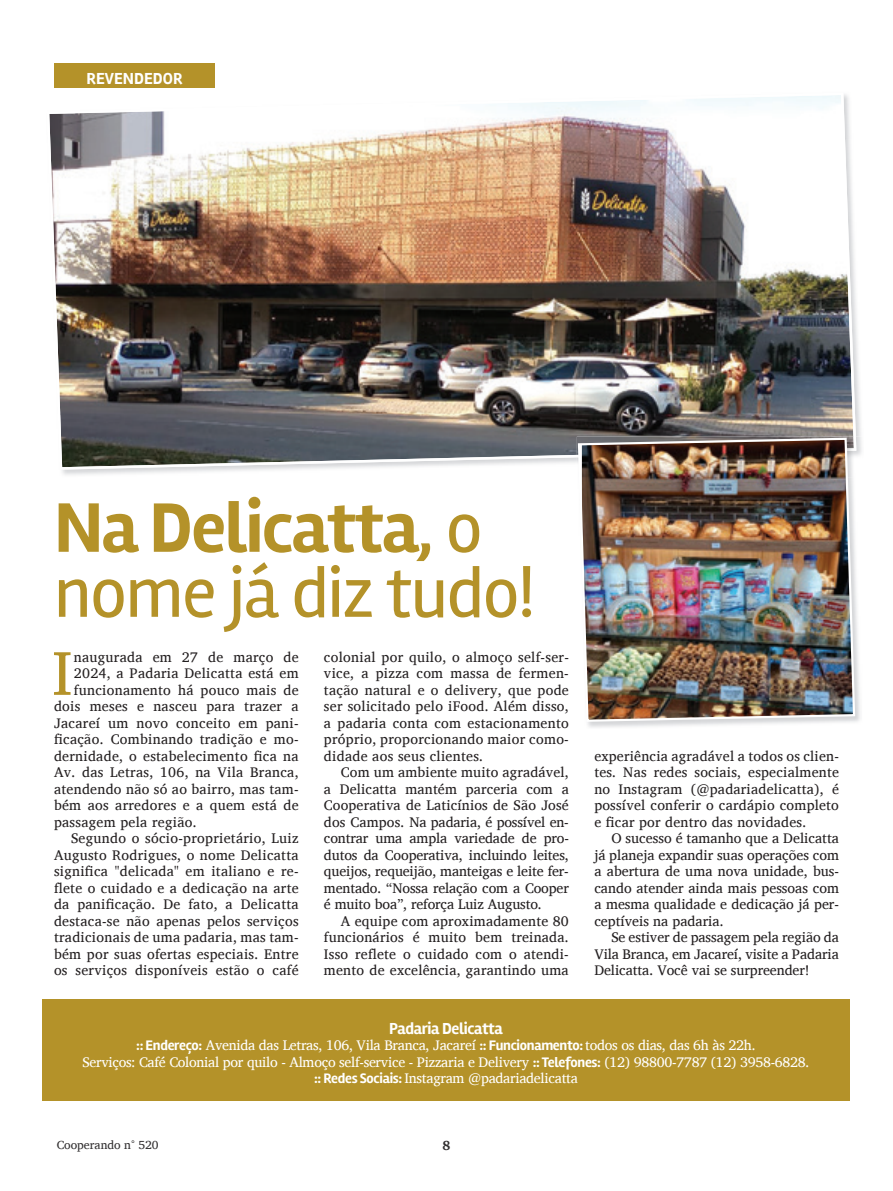
<style>
.page{position:relative;width:893px;height:1191px;background:#fff}
.page>*{position:absolute;margin:0;border:0;box-sizing:border-box;transform-origin:0 0}
.t1{font:72.45px/64.9px "Rambla";letter-spacing:-.02em;color:#b49229}
.t2{font:63.45px "Charis SIL";color:#b49229}
.t3{font:700 16.5px "Rambla";letter-spacing:-.02em;color:#fff}
.t4{font:700 16.5px "Rambla";color:#fff}
.t5{font:14.25px/16.5px "Charis SIL";letter-spacing:.02em;color:#231f20;text-align:justify}
.t6{font:14.25px/16.5px "Charis SIL";letter-spacing:-.02em;color:#fff;text-align:center}
.t7{font:700 13.5px "Charis SIL";color:#312f30}
.t8{font:12px "Charis SIL";color:#312f30}
.s1{font-weight:700}
.s2{font-family:"Rambla";font-weight:700}
</style>
<div class="page">
<div style="left:42px;top:999px;width:808px;height:101px;background:#b49229"></div>
<div style="left:54px;top:64px;width:161px;height:24px;background:#b49229"></div>
<img style="left:856px;top:314px;width:5px;height:122px">
<img style="left:49px;top:94px;width:807px;height:376px">
<img style="left:588px;top:436px;width:274px;height:292px">
<img style="left:577px;top:436px;width:279px;height:287px">
<p class="t4" style="left:87px;top:68px;width:98px">REVENDEDOR</p>
<h1 class="t1" style="left:54px;top:495px;width:483px"><span class="s1">Na Delicatta,</span> o nome já diz tudo!</h1>
<p class="t5" style="left:324px;top:648px;width:246px">colonial por quilo, o almoço self-ser&shy;vice, a pizza com massa de fermen&shy;tação natural e o delivery, que pode ser solicitado pelo iFood. Além disso, a padaria conta com estacionamento próprio, proporcionando maior como&shy;didade aos seus clientes.</p>
<p class="t5" style="left:324px;top:764px;width:246px;text-indent:17px">Com um ambiente muito agradável, a Delicatta mantém parceria com a Cooperativa de Laticínios de São José dos Campos. Na padaria, é possível en&shy;contrar uma ampla variedade de pro&shy;dutos da Cooperativa, incluindo leites, queijos, requeijão, manteigas e leite fer&shy;mentado. “Nossa relação com a Cooper é muito boa”, reforça Luiz Augusto.</p>
<p class="t5" style="left:324px;top:912px;width:246px;text-indent:17px">A equipe com aproximadamente 80 funcionários é muito bem treinada.<br>Isso reflete o cuidado com o atendi&shy;mento de excelência, garantindo uma</p>
<h2 class="t2" style="left:52px;top:636px;width:22px">I</h2>
<p class="t5" style="left:74px;top:648px;width:226px">naugurada em 27 de março de</p>
<p class="t5" style="left:74px;top:665px;width:226px">2024, a Padaria Delicatta está em</p>
<p class="t5" style="left:74px;top:681px;width:226px">funcionamento há pouco mais de</p>
<p class="t5" style="left:54px;top:698px;width:246px">dois meses e nasceu para trazer a</p>
<p class="t5" style="left:54px;top:714px;width:246px">Jacareí um novo conceito em pani-</p>
<p class="t5" style="left:54px;top:731px;width:246px">ficação. Combinando tradição e mo-</p>
<p class="t5" style="left:54px;top:747px;width:246px">dernidade, o estabelecimento fica na</p>
<p class="t5" style="left:54px;top:764px;width:246px">Av. das Letras, 106, na Vila Branca,</p>
<p class="t5" style="left:54px;top:780px;width:246px">atendendo não só ao bairro, mas tam-</p>
<p class="t5" style="left:54px;top:797px;width:246px">bém aos arredores e a quem está de</p>
<p class="t5" style="left:54px;top:813px;width:144px">passagem pela região.</p>
<p class="t5" style="left:71px;top:830px;width:229px">Segundo o sócio-proprietário, Luiz</p>
<p class="t5" style="left:54px;top:846px;width:246px">Augusto Rodrigues, o nome Delicatta</p>
<p class="t5" style="left:54px;top:863px;width:246px">significa "delicada" em italiano e re-</p>
<p class="t5" style="left:54px;top:879px;width:246px">flete o cuidado e a dedicação na arte</p>
<p class="t5" style="left:54px;top:896px;width:246px">da panificação. De fato, a Delicatta</p>
<p class="t5" style="left:54px;top:912px;width:246px">destaca-se não apenas pelos serviços</p>
<p class="t5" style="left:54px;top:929px;width:246px">tradicionais de uma padaria, mas tam-</p>
<p class="t5" style="left:54px;top:945px;width:246px">bém por suas ofertas especiais. Entre</p>
<p class="t5" style="left:54px;top:962px;width:246px">os serviços disponíveis estão o café</p>
<p class="t5" style="left:594px;top:747px;width:246px">experiência agradável a todos os clien&shy;tes. Nas redes sociais, especialmente no Instagram (@padariadelicatta), é possível conferir o cardápio completo e ficar por dentro das novidades.</p>
<p class="t5" style="left:594px;top:830px;width:246px;text-indent:17px">O sucesso é tamanho que a Delicatta já planeja expandir suas operações com a abertura de uma nova unidade, bus&shy;cando atender ainda mais pessoas com a mesma qualidade e dedicação já per&shy;ceptíveis na padaria.</p>
<p class="t5" style="left:594px;top:929px;width:246px;text-indent:17px">Se estiver de passagem pela região da Vila Branca, em Jacareí, visite a Padaria Delicatta. Você vai se surpreender!</p>
<p class="t3" style="left:389px;top:1018px;width:115px">Padaria Delicatta</p>
<p class="t6" style="left:82px;top:1037px;width:729px"><span class="s2">:: Endereço:</span> Avenida das Letras, 106, Vila Branca, Jacareí <span class="s2">:: Funcionamento:</span> todos os dias, das 6h às 22h.<br>Serviços: Café Colonial por quilo - Almoço self-service - Pizzaria e Delivery <span class="s2">:: Telefones:</span> (12) 98800-7787 (12) 3958-6828. <span class="s2">:: Redes Sociais:</span> Instagram @padariadelicatta</p>
<p class="t8" style="left:57px;top:1138px;width:104px">Cooperando n° 520</p>
<p class="t7" style="left:442px;top:1137px;width:9px">8</p>
</div>
